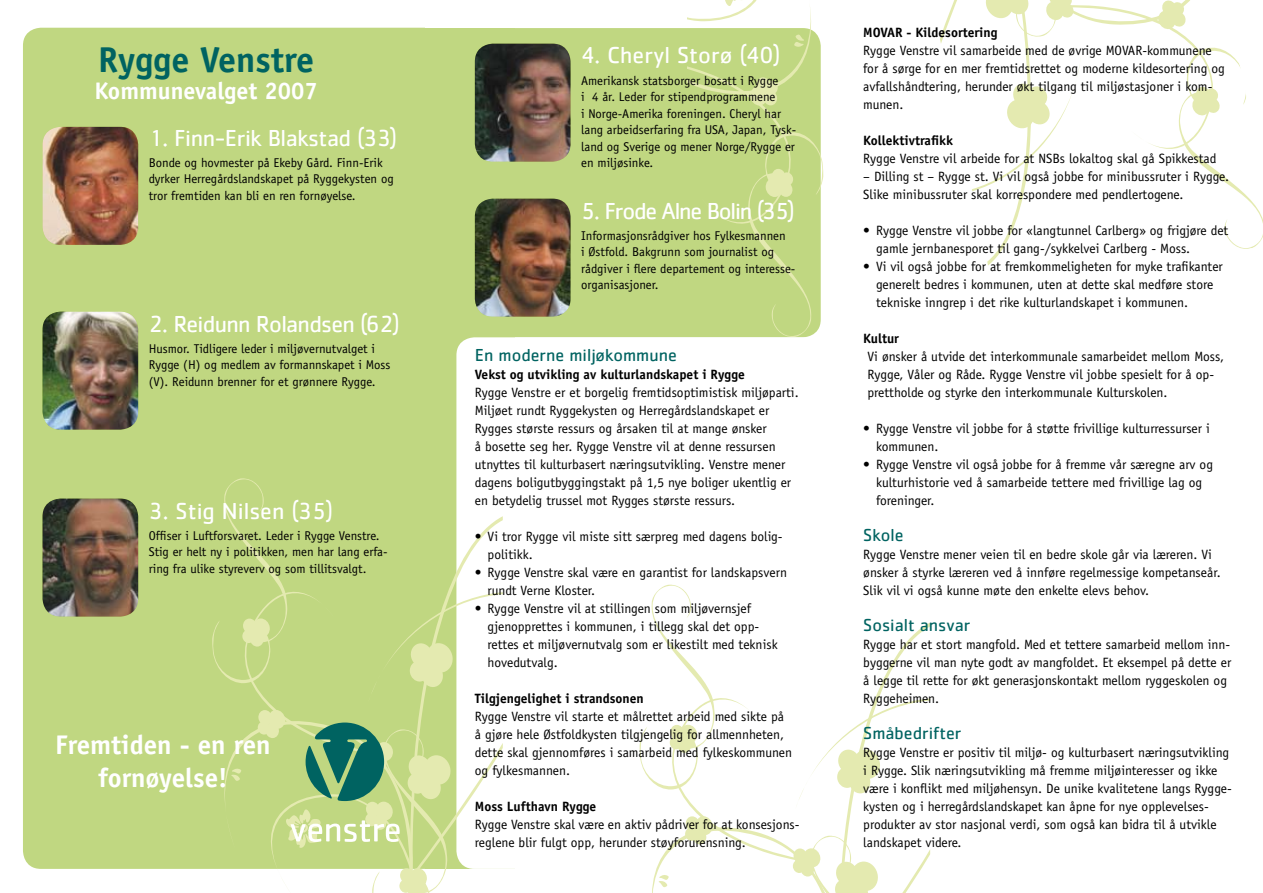
<style>
.page{position:relative;width:1263px;height:893px;background:#fff}
.page>*{position:absolute;margin:0;border:0;box-sizing:border-box;transform-origin:0 0}
.t1{font:700 36px "Officina Sans";color:#006361}
.t2{font:700 27px/33px "Officina Sans";color:#fff;text-align:center}
.t3{font:24px "Cachet";letter-spacing:-.02em;color:#fff}
.t4{font:24px "Cachet";color:#fff}
.t5{font:24px "Cachet";letter-spacing:-.05em;color:#fff}
.t6{font:700 24px "Officina Sans";color:#fff}
.t7{font:18px "Cachet";color:#006361}
.t8{font:13.5px/18px "Officina Sans";color:#000}
.t9{font:700 13.5px "Officina Sans";color:#000}
.t10{font:12.75px/16.5px "Officina Sans";color:#000}
</style>
<div class="page">
<div style="left:463px;top:28px;width:358px;height:309px;background:#c0d781;border-radius:18px"></div>
<svg style="left:940px;top:0;width:323px;height:258px"></svg>
<svg style="left:687px;top:0;width:136px;height:337px"></svg>
<div style="left:23px;top:28px;width:440px;height:841px;background:#c0d781;border-radius:18px"></div>
<div style="left:425px;top:28px;width:89px;height:841px;background:#c0d781"></div>
<div style="left:456px;top:337px;width:365px;height:532px;background:#fff;border-radius:18px"></div>
<svg style="left:639px;top:585px;width:291px;height:308px"></svg>
<img style="left:43px;top:127px;width:95px;height:118px;border-radius:18px">
<img style="left:43px;top:312px;width:95px;height:118px;border-radius:18px">
<img style="left:475px;top:44px;width:95px;height:118px;border-radius:18px">
<img style="left:475px;top:199px;width:95px;height:118px;border-radius:18px">
<svg style="left:212px;top:478px;width:291px;height:415px"></svg>
<img style="left:43px;top:499px;width:95px;height:118px;border-radius:18px">
<h1 class="t1" style="left:98px;top:37px;width:218px">Rygge Venstre</h1>
<h3 class="t6" style="left:95px;top:76px;width:225px">Kommunevalget 2007</h3>
<h3 class="t3" style="left:149px;top:124px;width:250px">1. Finn-Erik Blakstad (33)</h3>
<p class="t10" style="left:149px;top:154px;width:246px">Bonde og hovmester på Ekeby Gård. Finn-Erik dyrker Herregårdslandskapet på Ryggekysten og tror fremtiden kan bli en ren fornøyelse.</p>
<h3 class="t3" style="left:149px;top:310px;width:252px">2. Reidunn Rolandsen (62)</h3>
<p class="t10" style="left:149px;top:340px;width:243px">Husmor. Tidligere leder i miljøvernutvalget i<br>Rygge (H) og medlem av formannskapet i Moss (V). Reidunn brenner for et grønnere Rygge.</p>
<h3 class="t4" style="left:149px;top:497px;width:186px">3. Stig Nilsen (35)</h3>
<p class="t10" style="left:149px;top:527px;width:240px">Offiser i Luftforsvaret. Leder i Rygge Venstre.<br>Stig er helt ny i politikken, men har lang erfa&shy;ring fra ulike styreverv og som tillitsvalgt.</p>
<h2 class="t2" style="left:55px;top:728px;width:217px">Fremtiden - en ren fornøyelse!</h2>
<h3 class="t4" style="left:581px;top:41px;width:201px">4. Cheryl Storø (40)</h3>
<p class="t10" style="left:581px;top:72px;width:217px">Amerikansk statsborger bosatt i Rygge<br>i 4 år. Leder for stipendprogrammene<br>i Norge-Amerika foreningen. Cheryl har lang arbeidserfaring fra USA, Japan, Tysk&shy;land og Sverige og mener Norge/Rygge er en miljøsinke.</p>
<h3 class="t5" style="left:581px;top:197px;width:215px">5. Frode Alne Bolin (35)</h3>
<p class="t10" style="left:581px;top:227px;width:216px">Informasjonsrådgiver hos Fylkesmannen<br>i Østfold. Bakgrunn som journalist og rådgiver i flere departement og interesse&shy;organisasjoner.</p>
<h3 class="t7" style="left:475px;top:345px;width:203px">En moderne miljøkommune</h3>
<p class="t9" style="left:475px;top:366px;width:271px">Vekst og utvikling av kulturlandskapet i Rygge</p>
<p class="t8" style="left:475px;top:384px;width:325px">Rygge Venstre er et borgelig fremtidsoptimistisk miljøparti.<br>Miljøet rundt Ryggekysten og Herregårdslandskapet er Rygges største ressurs og årsaken til at mange ønsker<br>å bosette seg her. Rygge Venstre vil at denne ressursen utnyttes til kulturbasert næringsutvikling. Venstre mener dagens boligutbyggingstakt på 1,5 nye boliger ukent-lig er en betydelig trussel mot Rygges største ressurs.</p>
<p class="t8" style="left:488px;top:528px;width:297px;text-indent:-13px">• Vi tror Rygge vil miste sitt særpreg med dagens bolig&shy;politikk.</p>
<p class="t8" style="left:488px;top:564px;width:301px;text-indent:-13px">• Rygge Venstre skal være en garantist for landskapsvern rundt Verne Kloster.</p>
<p class="t8" style="left:488px;top:600px;width:292px;text-indent:-13px">• Rygge Venstre vil at stillingen som miljøvernsjef gjenopprettes i kommunen, i tillegg skal det opp&shy;rettes et miljøvernutvalg som er likestilt med teknisk hovedutvalg.</p>
<p class="t9" style="left:475px;top:690px;width:170px">Tilgjengelighet i strandsonen</p>
<p class="t8" style="left:475px;top:708px;width:319px">Rygge Venstre vil starte et målrettet arbeid med sikte på å gjøre hele Østfoldkysten tilgjengelig for allmennheten, dette skal gjennomføres i samarbeid med fylkeskommunen og fylkesmannen.</p>
<p class="t9" style="left:475px;top:798px;width:123px">Moss Lufthavn Rygge</p>
<p class="t8" style="left:475px;top:816px;width:326px">Rygge Venstre skal være en aktiv pådriver for at konsesjons&shy;reglene blir fulgt opp, herunder støyforurensning.</p>
<p class="t9" style="left:863px;top:24px;width:136px">MOVAR - Kildesortering</p>
<p class="t8" style="left:863px;top:42px;width:363px">Rygge Venstre vil samarbeide med de øvrige MOVAR-kommunene for å sørge for en mer fremtidsrettet og moderne kildesortering og avfallshåndtering, herunder økt tilgang til miljøstasjoner i kom&shy;munen.</p>
<p class="t9" style="left:863px;top:132px;width:92px">Kollektivtrafikk</p>
<p class="t8" style="left:863px;top:150px;width:355px">Rygge Venstre vil arbeide for at NSBs lokaltog skal gå Spikkestad</p>
<p class="t8" style="left:863px;top:168px;width:367px">– Dilling st – Rygge st. Vi vil også jobbe for minibussruter i Rygge.<br>Slike minibussruter skal korrespondere med pendlertogene.</p>
<p class="t8" style="left:876px;top:222px;width:354px;text-indent:-13px">• Rygge Venstre vil jobbe for «langtunnel Carlberg» og frigjøre det gamle jernbanesporet til gang-/sykkelvei Carlberg - Moss.</p>
<p class="t8" style="left:876px;top:258px;width:348px;text-indent:-13px">• Vi vil også jobbe for at fremkommeligheten for myke trafikanter generelt bedres i kommunen, uten at dette skal medføre store tekniske inngrep i det rike kulturlandskapet i kommunen.</p>
<p class="t9" style="left:863px;top:330px;width:37px">Kultur</p>
<p class="t8" style="left:867px;top:348px;width:358px">Vi ønsker å utvide det interkommunale samarbeidet mellom Moss,<br>Rygge, Våler og Råde. Rygge Venstre vil jobbe spesielt for å op&shy;prettholde og styrke den interkommunale Kulturskolen.</p>
<p class="t8" style="left:876px;top:420px;width:335px;text-indent:-13px">• Rygge Venstre vil jobbe for å støtte frivillige kulturressurser i kommunen.</p>
<p class="t8" style="left:876px;top:456px;width:339px;text-indent:-13px">• Rygge Venstre vil også jobbe for å fremme vår særegne arv og kulturhistorie ved å samarbeide tettere med frivillige lag og foreninger.</p>
<h3 class="t7" style="left:863px;top:525px;width:42px">Skole</h3>
<p class="t8" style="left:863px;top:546px;width:359px">Rygge Venstre mener veien til en bedre skole går via læreren. Vi ønsker å styrke læreren ved å innføre regelmessige kompetanseår.<br>Slik vil vi også kunne møte den enkelte elevs behov.</p>
<h3 class="t7" style="left:863px;top:615px;width:109px">Sosialt ansvar</h3>
<p class="t8" style="left:863px;top:636px;width:370px">Rygge har et stort mangfold. Med et tettere samarbeid mellom inn&shy;byggerne vil man nyte godt av mangfoldet. Et eksempel på dette er å legge til rette for økt generasjonskontakt mellom ryggeskolen og Ryggeheimen.</p>
<h3 class="t7" style="left:863px;top:723px;width:100px">Småbedrifter</h3>
<p class="t8" style="left:863px;top:744px;width:370px">Rygge Venstre er positiv til miljø- og kulturbasert næringsutvikling i Rygge. Slik næringsutvikling må fremme miljøinteresser og ikke være i konflikt med miljøhensyn. De unike kvalitetene langs Rygge&shy;kysten og i herregårdslandskapet kan åpne for nye opplevelses&shy;produkter av stor nasjonal verdi, som også kan bidra til å utvikle landskapet videre.</p>
</div>
